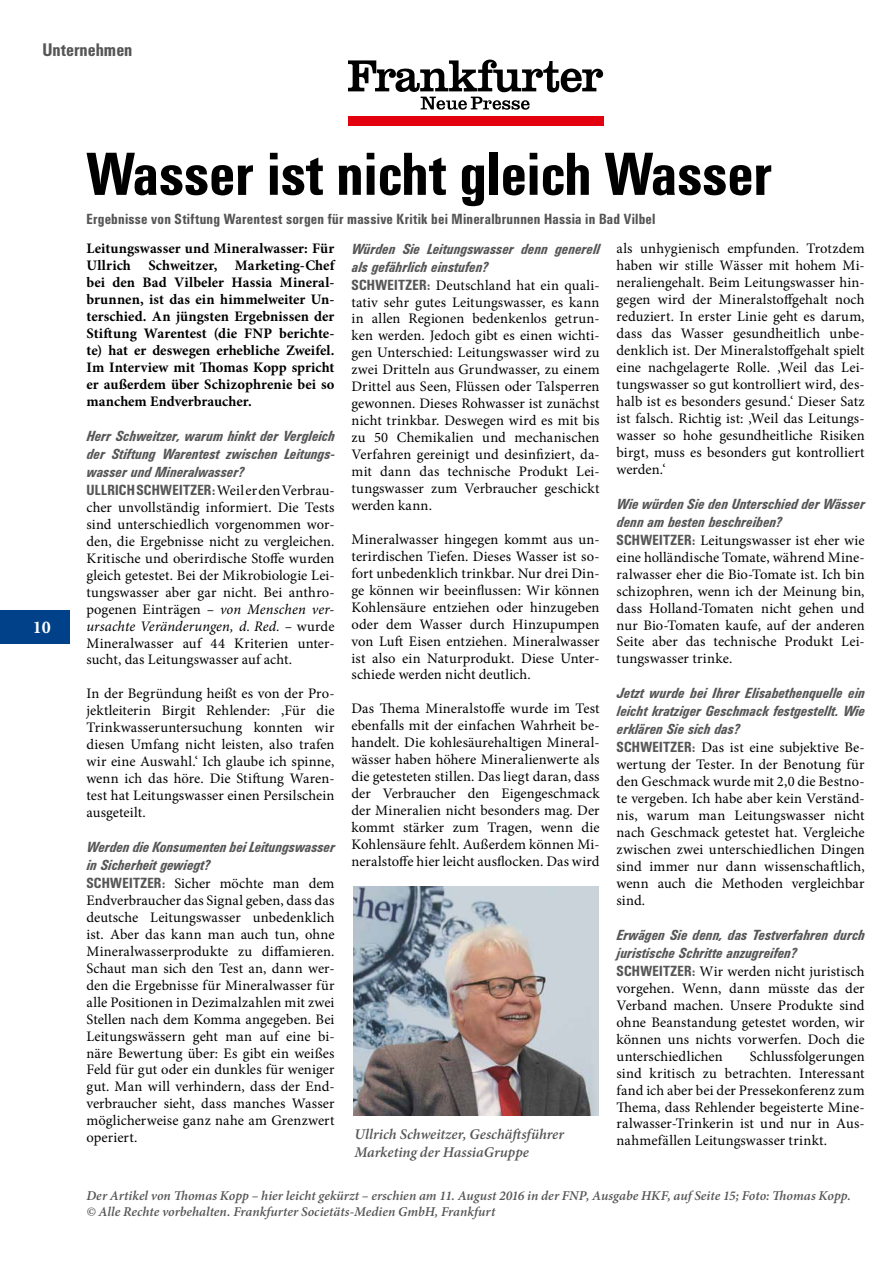
<style>
.page{position:relative;width:893px;height:1263px;background:#fff}
.page>*{position:absolute;margin:0;border:0;box-sizing:border-box;transform-origin:0 0}
.t1{font:700 60px "Univers Condensed BQ";color:#000}
.t2{font:700 18px "Univers Condensed BQ";color:#565656}
.t3{font:700 18px "Minion Pro";color:#fff}
.t4{font:italic 600 14.85px/18.1px "Minion Pro";color:#565656}
.t5{font:14.55px/17px "Minion Pro";letter-spacing:.005em;color:#000;text-align:justify}
.t6{font:italic 700 14.55px/18px "Univers Condensed BQ";letter-spacing:.01em;color:#565656}
.t7{font:700 14.55px/17px "Minion Pro";color:#000;text-align:justify}
.t8{font:700 14.55px "Univers Condensed BQ";letter-spacing:.015em;color:#565656}
.t9{font:italic 600 13.5px/16.5px "Minion Pro";color:#565656}
.s1{font-style:normal}
.s2{font-family:"Minion Pro";font-weight:400;font-style:normal;color:#000}
.s3{font-style:italic}
.s4{font-family:"Univers Condensed BQ";font-weight:700;color:#565656}
</style>
<div class="page">
<img style="left:353px;top:886px;width:245px;height:230px">
<svg style="left:348px;top:60px;width:255px;height:50px"></svg>
<div style="left:348px;top:116px;width:255px;height:10px;background:#e3000f"></div>
<div style="left:0;top:610px;width:69px;height:34px;background:#004189"></div>
<p class="t2" style="left:43px;top:39px;width:91px">Unternehmen</p>
<p class="t3" style="left:33px;top:615px;width:19px">10</p>
<h1 class="t1" style="left:86px;top:140px;width:687px">Wasser ist nicht gleich Wasser</h1>
<p class="t8" style="left:86px;top:210px;width:571px">Ergebnisse von Stiftung Warentest sorgen für massive Kritik bei Mineralbrunnen Hassia in Bad Vilbel</p>
<p class="t7" style="left:86px;top:240px;width:250px">Leitungswasser und Mineralwasser: Für Ullrich Schweitzer, Marketing-Chef bei den Bad Vilbeler Hassia Mineral&shy;brunnen, ist das ein himmelweiter Un&shy;terschied. An jüngsten Ergebnissen der Stiftung Warentest (die FNP berichte&shy;te) hat er deswegen erhebliche Zweifel.<br>Im Interview mit Thomas Kopp spricht er außerdem über Schizophrenie bei so manchem Endverbraucher.</p>
<p class="t6" style="left:86px;top:427px;width:250px">Herr Schweitzer, warum hinkt der Vergleich der Stiftung Warentest zwischen Leitungs&shy;wasser und Mineralwasser?<br><span class="s1">ULLRICH SCHWEITZER:</span> <span class="s2">Weil er den Verbrau-</span></p>
<p class="t5" style="left:86px;top:499px;width:250px">cher unvollständig informiert. Die Tests sind unterschiedlich vorgenommen wor&shy;den, die Ergebnisse nicht zu vergleichen.<br>Kritische und oberirdische Stoffe wurden gleich getestet. Bei der Mikrobiologie Lei&shy;tungswasser aber gar nicht. Bei anthro&shy;pogenen Einträgen <span class="s3">– von Menschen ver&shy;ursachte Veränderungen, d. Red. –</span> wurde Mineralwasser auf 44 Kriterien unter&shy;sucht, das Leitungswasser auf acht.</p>
<p class="t5" style="left:86px;top:685px;width:250px">In der Begründung heißt es von der Pro&shy;jektleiterin Birgit Rehlender: ,Für die Trinkwasseruntersuchung konnten wir diesen Umfang nicht leisten, also trafen wir eine Auswahl.‘ Ich glaube ich spinne, wenn ich das höre. Die Stiftung Waren&shy;test hat Leitungswasser einen Persilschein ausgeteilt.</p>
<p class="t6" style="left:86px;top:838px;width:250px">Werden die Konsumenten bei Leitungswasser in Sicherheit gewiegt?</p>
<p class="t5" style="left:86px;top:875px;width:250px"><span class="s4">SCHWEITZER:</span> Sicher möchte man dem Endverbraucher das Signal geben, dass das deutsche Leitungswasser unbedenklich ist. Aber das kann man auch tun, ohne Mineralwasserprodukte zu diffamieren.<br>Schaut man sich den Test an, dann wer&shy;den die Ergebnisse für Mineralwasser für alle Positionen in Dezimalzahlen mit zwei Stellen nach dem Komma angegeben. Bei Leitungswässern geht man auf eine bi&shy;näre Bewertung über: Es gibt ein weißes Feld für gut oder ein dunkles für weniger gut. Man will verhindern, dass der End&shy;verbraucher sieht, dass manches Wasser möglicherweise ganz nahe am Grenzwert operiert.</p>
<p class="t5" style="left:617px;top:240px;width:250px">als unhygienisch empfunden. Trotzdem haben wir stille Wässer mit hohem Mi&shy;neraliengehalt. Beim Leitungswasser hin&shy;gegen wird der Mineralstoffgehalt noch reduziert. In erster Linie geht es darum, dass das Wasser gesundheitlich unbe&shy;denklich ist. Der Mineralstoffgehalt spielt eine nachgelagerte Rolle. ,Weil das Lei&shy;tungswasser so gut kontrolliert wird, des&shy;halb ist es besonders gesund.‘ Dieser Satz ist falsch. Richtig ist: ,Weil das Leitungs&shy;wasser so hohe gesundheitliche Risiken birgt, muss es besonders gut kontrolliert werden.‘</p>
<p class="t6" style="left:617px;top:495px;width:250px">Wie würden Sie den Unterschied der Wässer denn am besten beschreiben?</p>
<p class="t5" style="left:617px;top:532px;width:250px"><span class="s4">SCHWEITZER:</span> Leitungswasser ist eher wie eine holländische Tomate, während Mine&shy;ralwasser eher die Bio-Tomate ist. Ich bin schizophren, wenn ich der Meinung bin, dass Holland-Tomaten nicht gehen und nur Bio-Tomaten kaufe, auf der anderen Seite aber das technische Produkt Lei&shy;tungswasser trinke.</p>
<p class="t6" style="left:617px;top:685px;width:250px;text-align:justify">Jetzt wurde bei Ihrer Elisabethenquelle ein leicht kratziger Geschmack festgestellt. Wie erklären Sie sich das?</p>
<p class="t5" style="left:617px;top:739px;width:250px"><span class="s4">SCHWEITZER:</span> Das ist eine subjektive Be&shy;wertung der Tester. In der Benotung für den Geschmack wurde mit 2,0 die Bestno&shy;te vergeben. Ich habe aber kein Verständ&shy;nis, warum man Leitungswasser nicht nach Geschmack getestet hat. Vergleiche zwischen zwei unterschiedlichen Dingen sind immer nur dann wissenschaftlich, wenn auch die Methoden vergleichbar sind.</p>
<p class="t6" style="left:617px;top:926px;width:250px">Erwägen Sie denn, das Testverfahren durch juristische Schritte anzugreifen?</p>
<p class="t5" style="left:617px;top:963px;width:250px"><span class="s4">SCHWEITZER:</span> Wir werden nicht juristisch vorgehen. Wenn, dann müsste das der Verband machen. Unsere Produkte sind ohne Beanstandung getestet worden, wir können uns nichts vorwerfen. Doch die unterschiedlichen</p>
<p class="t6" style="left:351px;top:240px;width:250px">Würden Sie Leitungswasser denn generell als gefährlich einstufen?</p>
<p class="t5" style="left:351px;top:276px;width:250px"><span class="s4">SCHWEITZER:</span> Deutschland hat ein quali&shy;tativ sehr gutes Leitungswasser, es kann in allen Regionen bedenkenlos getrun&shy;ken werden. Jedoch gibt es einen wichti&shy;gen Unterschied: Leitungswasser wird zu zwei Dritteln aus Grundwasser, zu einem Drittel aus Seen, Flüssen oder Talsperren gewonnen. Dieses Rohwasser ist zunächst nicht trinkbar. Deswegen wird es mit bis zu 50 Chemikalien und mechanischen Verfahren gereinigt und desinfiziert, da&shy;mit dann das technische Produkt Lei&shy;tungswasser zum Verbraucher geschickt werden kann.</p>
<p class="t5" style="left:351px;top:531px;width:250px">Mineralwasser hingegen kommt aus un&shy;terirdischen Tiefen. Dieses Wasser ist so&shy;fort unbedenklich trinkbar. Nur drei Din&shy;ge können wir beeinflussen: Wir können Kohlensäure entziehen oder hinzugeben oder dem Wasser durch Hinzupumpen von Luft Eisen entziehen. Mineralwasser ist also ein Naturprodukt. Diese Unter&shy;schiede werden nicht deutlich.</p>
<p class="t5" style="left:351px;top:700px;width:250px">Das Thema Mineralstoffe wurde im Test ebenfalls mit der einfachen Wahrheit be&shy;handelt. Die kohlesäurehaltigen Mineral&shy;wässer haben höhere Mineralienwerte als die getesteten stillen. Das liegt daran, dass der Verbraucher den Eigengeschmack der Mineralien nicht besonders mag. Der kommt stärker zum Tragen, wenn die Kohlensäure fehlt. Außerdem können Mi&shy;neralstoffe hier leicht ausflocken. Das wird</p>
<p class="t5" style="left:617px;top:1047px;width:250px;text-indent:133px">Schlussfolgerungen sind kritisch zu betrachten. Interessant fand ich aber bei der Pressekonferenz zum Thema, dass Rehlender begeisterte Mine&shy;ralwasser-Trinkerin ist und nur in Aus&shy;nahmefällen Leitungswasser trinkt.</p>
<p class="t4" style="left:354px;top:1125px;width:211px">Ullrich Schweitzer, Geschäftsführer<br>Marketing der HassiaGruppe</p>
<p class="t9" style="left:86px;top:1187px;width:766px">Der Artikel von Thomas Kopp – hier leicht gekürzt – erschien am 11. August 2016 in der FNP, Ausgabe HKF, auf Seite 15; Foto: Thomas Kopp. © Alle Rechte vorbehalten. Frankfurter Societäts-Medien GmbH, Frankfurt</p>
</div>
